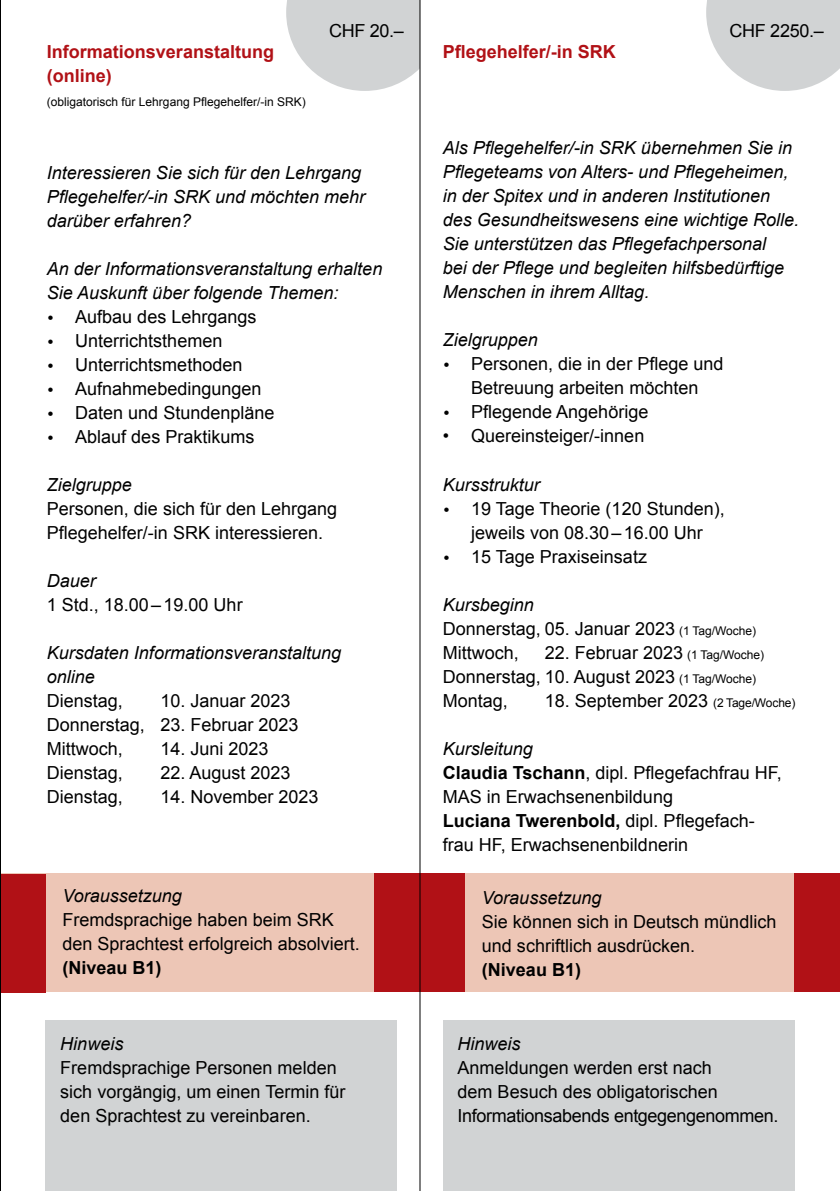
<style>
.page{position:relative;width:840px;height:1191px;background:#fff}
.page>*{position:absolute;margin:0;border:0;box-sizing:border-box;transform-origin:0 0}
.t1{font:18px/24px "Arial";color:#000}
.t2{font:italic 18px/24px "Arial";color:#000}
.t3{font:700 18px/24px "Arial";color:#b11116}
.t4{font:700 18px "Arial";color:#000}
.t5{font:12px "Arial";color:#000}
.s1{font-family:"The Sans"}
.s2{font-style:italic}
.s3{font-size:12px}
.s4{font-weight:700}
</style>
<div class="page">
<svg style="left:286px;top:0;width:133px;height:91px"></svg>
<svg style="left:706px;top:0;width:133px;height:91px"></svg>
<div style="left:0;top:873px;width:839px;height:118px;background:#edc6b6"></div>
<div style="left:442px;top:1020px;width:352px;height:171px;background:#d1d3d4"></div>
<div style="left:45px;top:1020px;width:352px;height:171px;background:#d1d3d4"></div>
<div style="left:0;top:874px;width:45px;height:118px;background:#b11116"></div>
<div style="left:374px;top:873px;width:45px;height:118px;background:#b11116"></div>
<div style="left:419px;top:873px;width:45px;height:118px;background:#b11116"></div>
<div style="left:794px;top:873px;width:45px;height:118px;background:#b11116"></div>
<hr style="left:419px;top:0;width:1px;height:1191px;background:#000">
<hr style="left:0;top:0;width:1px;height:1191px;background:#000">
<p class="t3" style="left:47px;top:41px;width:229px">Informationsveranstaltung (online)</p>
<p class="t5" style="left:47px;top:94px;width:260px">(obligatorisch für Lehrgang Pflegehelfer/-in SRK)</p>
<p class="t1" style="left:329px;top:19px;width:76px">CHF 20.–</p>
<p class="t1" style="left:729px;top:19px;width:96px">CHF 2250.–</p>
<p class="t3" style="left:442px;top:41px;width:175px">Pflegehelfer/-in SRK</p>
<p class="t2" style="left:47px;top:160px;width:320px">Interessieren Sie sich für den Lehrgang<br>Pflegehelfer/-in SRK und möchten mehr darüber erfahren?</p>
<p class="t2" style="left:47px;top:256px;width:337px">An der Informationsveranstaltung erhalten<br>Sie Auskunft über folgende Themen:</p>
<p class="t1" style="left:47px;top:304px;width:211px"><span class="s1">•</span> Aufbau des Lehrgangs</p>
<p class="t1" style="left:47px;top:328px;width:177px"><span class="s1">•</span> Unterrichtsthemen</p>
<p class="t1" style="left:47px;top:352px;width:197px"><span class="s1">•</span> Unterrichtsmethoden</p>
<p class="t1" style="left:47px;top:376px;width:216px"><span class="s1">•</span> Aufnahmebedingungen</p>
<p class="t1" style="left:47px;top:400px;width:229px"><span class="s1">•</span> Daten und Stundenpläne</p>
<p class="t1" style="left:47px;top:424px;width:209px"><span class="s1">•</span> Ablauf des Praktikums</p>
<p class="t2" style="left:47px;top:472px;width:87px">Zielgruppe</p>
<p class="t1" style="left:47px;top:496px;width:292px">Personen, die sich für den Lehrgang<br>Pflegehelfer/-in SRK interessieren.</p>
<p class="t2" style="left:47px;top:568px;width:51px">Dauer</p>
<p class="t1" style="left:47px;top:592px;width:197px">1 Std., 18.00–19.00 Uhr</p>
<p class="t2" style="left:47px;top:640px;width:296px">Kursdaten Informationsveranstaltung online</p>
<p class="t1" style="left:47px;top:688px;width:78px">Dienstag,</p>
<p class="t1" style="left:47px;top:688px;width:253px;text-indent:113px">10. Januar 2023<br>Donnerstag, 23. Februar 2023<br>Mittwoch,</p>
<p class="t1" style="left:160px;top:736px;width:110px">14. Juni 2023</p>
<p class="t1" style="left:47px;top:760px;width:78px">Dienstag,</p>
<p class="t1" style="left:160px;top:760px;width:132px">22. August 2023</p>
<p class="t1" style="left:47px;top:784px;width:78px">Dienstag,</p>
<p class="t1" style="left:160px;top:784px;width:160px">14. November 2023</p>
<p class="t2" style="left:62px;top:883px;width:121px">Voraussetzung</p>
<p class="t1" style="left:62px;top:907px;width:299px">Fremdsprachige haben beim SRK den Sprachtest erfolgreich absolviert.</p>
<p class="t4" style="left:62px;top:955px;width:101px">(Niveau B1)</p>
<p class="t2" style="left:60px;top:1031px;width:64px">Hinweis</p>
<p class="t1" style="left:60px;top:1055px;width:286px">Fremdsprachige Personen melden sich vorgängig, um einen Termin für den Sprachtest zu vereinbaren.</p>
<p class="t2" style="left:442px;top:136px;width:358px">Als Pflegehelfer/-in SRK übernehmen Sie in Pflegeteams von Alters- und Pflegeheimen, in der Spitex und in anderen Institutionen des Gesundheitswesens eine wichtige Rolle.<br>Sie unterstützen das Pflegefachpersonal<br>bei der Pflege und begleiten hilfsbedürftige Menschen in ihrem Alltag.</p>
<p class="t2" style="left:442px;top:328px;width:97px">Zielgruppen</p>
<p class="t1" style="left:442px;top:352px;width:282px;text-align:center"><span class="s1">•</span> Personen, die in der Pflege und<br>Betreuung arbeiten möchten</p>
<p class="t1" style="left:442px;top:400px;width:207px"><span class="s1">•</span> Pflegende Angehörige</p>
<p class="t1" style="left:442px;top:424px;width:203px">• Quereinsteiger/-innen</p>
<p class="t2" style="left:442px;top:472px;width:99px">Kursstruktur</p>
<p class="t1" style="left:442px;top:496px;width:283px;text-align:center"><span class="s1">•</span> 19 Tage Theorie (120 Stunden), jeweils von 08.30–16.00 Uhr</p>
<p class="t1" style="left:442px;top:544px;width:206px"><span class="s1">•</span> 15 Tage Praxiseinsatz</p>
<p class="t1" style="left:442px;top:592px;width:315px"><span class="s2">Kursbeginn<br></span>Donnerstag, 05. Januar 2023 <span class="s3">(1 Tag/Woche)<br></span>Mittwoch,</p>
<p class="t1" style="left:442px;top:640px;width:323px;text-indent:102px">22. Februar 2023 <span class="s3">(1 Tag/Woche)<br></span>Donnerstag, 10. August 2023 <span class="s3">(1 Tag/Woche)<br></span>Montag,</p>
<p class="t1" style="left:544px;top:688px;width:252px">18. September 2023 <span class="s3">(2 Tage/Woche)</span></p>
<p class="t1" style="left:442px;top:736px;width:340px"><span class="s2">Kursleitung<br></span><span class="s4">Claudia Tschann</span>, dipl. Pflegefachfrau HF,<br>MAS in Erwachsenenbildung<br><span class="s4">Luciana Twerenbold,</span> dipl. Pflegefach&shy;frau HF, Erwachsenenbildnerin</p>
<p class="t2" style="left:481px;top:886px;width:121px">Voraussetzung</p>
<p class="t1" style="left:481px;top:910px;width:296px">Sie können sich in Deutsch mündlich und schriftlich ausdrücken.</p>
<p class="t4" style="left:481px;top:958px;width:101px">(Niveau B1)</p>
<p class="t2" style="left:457px;top:1031px;width:64px">Hinweis</p>
<p class="t1" style="left:457px;top:1055px;width:322px">Anmeldungen werden erst nach<br>dem Besuch des obligatorischen<br>Informationsabends entgegengenommen.</p>
</div>
